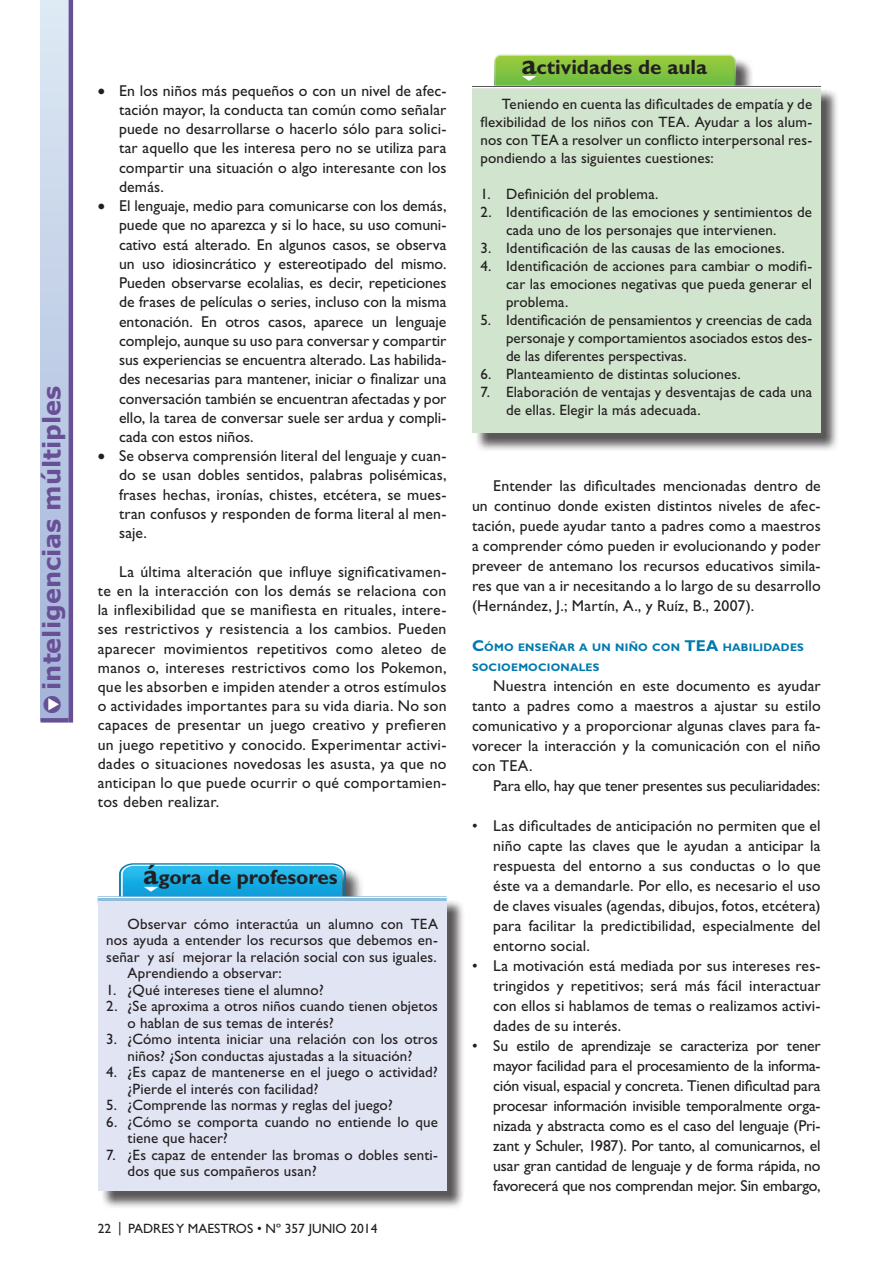
<style>
.page{position:relative;width:893px;height:1263px;background:#fff}
.page>*{position:absolute;margin:0;border:0;box-sizing:border-box;transform-origin:0 0}
.t1{font:700 24px "Verdana";color:#685096}
.t2{font:700 20.7px "Gill Sans Std";color:#231f20}
.t3{font:15.75px/19.2px "Gill Sans Std";letter-spacing:.005em;color:#231f20;text-align:justify}
.t4{font:15.75px "Gill Sans Std";letter-spacing:-.015em;color:#231f20}
.t5{font:15px/18px "Gill Sans Std";letter-spacing:.01em;color:#231f20}
.t6{font:13.5px "Gill Sans Std";color:#231f20}
.t7{font:700 10.95px "Gill Sans Std";letter-spacing:.02em;color:#0079af}
.s1{color:#fff}
.s2{font-size:28.5px}
.s3{font-size:15.75px}
</style>
<div class="page">
<div style="left:41px;top:0;width:30px;height:720px;background:linear-gradient(to bottom,#dde9f3,#a3b3da)"></div>
<hr style="left:41px;top:718px;width:28px;height:4px;background:#685096">
<hr style="left:69px;top:0;width:4px;height:722px;background:#685096">
<div style="left:474px;top:57px;width:365px;height:394px;background:#231f20;opacity:.75"></div>
<img style="left:497px;top:55px;width:236px;height:1px">
<svg style="left:472px;top:56px;width:349px;height:34px"></svg>
<hr style="left:472px;top:87px;width:349px;height:1px;background:#fff">
<div style="left:472px;top:90px;width:349px;height:343px;background:#d1e4ce"></div>
<div style="left:100px;top:866px;width:365px;height:344px;background:#231f20;opacity:.75"></div>
<svg style="left:98px;top:863px;width:348px;height:38px"></svg>
<hr style="left:98px;top:897px;width:348px;height:1px;background:#585858">
<hr style="left:98px;top:898px;width:348px;height:1px;background:#fff">
<div style="left:98px;top:901px;width:348px;height:290px;background:#e1e4f3"></div>
<h1 class="t1" style="left:35px;top:714px;width:330px;rotate:-90deg"><span class="s1">▼</span>● inteligencias múltiples</h1>
<p class="t3" style="left:119px;top:81px;width:329px;text-indent:-21px">• En los niños más pequeños o con un nivel de afec&shy;tación mayor, la conducta tan común como señalar puede no desarrollarse o hacerlo sólo para solici&shy;tar aquello que les interesa pero no se utiliza para compartir una situación o algo interesante con los demás.</p>
<p class="t3" style="left:119px;top:196px;width:329px;text-indent:-21px">• El lenguaje, medio para comunicarse con los demás, puede que no aparezca y si lo hace, su uso comuni&shy;cativo está alterado. En algunos casos, se observa un uso idiosincrático y estereotipado del mismo.<br>Pueden observarse ecolalias, es decir, repeticiones de frases de películas o series, incluso con la misma entonación. En otros casos, aparece un lenguaje complejo, aunque su uso para conversar y compartir sus experiencias se encuentra alterado. Las habilida&shy;des necesarias para mantener, iniciar o finalizar una conversación también se encuentran afectadas y por ello, la tarea de conversar suele ser ardua y compli&shy;cada con estos niños.</p>
<p class="t3" style="left:119px;top:446px;width:329px;text-indent:-21px">• Se observa comprensión literal del lenguaje y cuan&shy;do se usan dobles sentidos, palabras polisémicas, frases hechas, ironías, chistes, etcétera, se mues&shy;tran confusos y responden de forma literal al men&shy;saje.</p>
<p class="t3" style="left:98px;top:562px;width:350px;text-indent:21px">La última alteración que influye significativamen&shy;te en la interacción con los demás se relaciona con la inflexibilidad que se manifiesta en rituales, intere&shy;ses restrictivos y resistencia a los cambios. Pueden aparecer movimientos repetitivos como aleteo de manos o, intereses restrictivos como los Pokemon, que les absorben e impiden atender a otros estímulos o actividades importantes para su vida diaria. No son capaces de presentar un juego creativo y prefieren un juego repetitivo y conocido. Experimentar activi&shy;dades o situaciones novedosas les asusta, ya que no anticipan lo que puede ocurrir o qué comportamien&shy;tos deben realizar.</p>
<h2 class="t2" style="left:143px;top:865px;width:196px"><span class="s2">á</span>gora de profesores</h2>
<p class="t5" style="left:128px;top:914px;width:312px">Observar cómo interactúa un alumno con TEA</p>
<p class="t5" style="left:106px;top:931px;width:333px">nos ayuda a entender los recursos que debemos en-</p>
<p class="t5" style="left:106px;top:947px;width:332px">señar y así mejorar la relación social con sus iguales.</p>
<p class="t5" style="left:128px;top:964px;width:156px">Aprendiendo a observar:</p>
<p class="t5" style="left:106px;top:980px;width:219px">1. ¿Qué intereses tiene el alumno?</p>
<p class="t5" style="left:128px;top:998px;width:312px;line-height:16.5px;text-indent:-21px">2. ¿Se aproxima a otros niños cuando tienen objetos o hablan de sus temas de interés?</p>
<p class="t5" style="left:106px;top:1031px;width:333px;line-height:16.5px;text-align:center">3. ¿Cómo intenta iniciar una relación con los otros niños? ¿Son conductas ajustadas a la situación?</p>
<p class="t5" style="left:128px;top:1064px;width:312px;line-height:16.5px;text-indent:-21px">4. ¿Es capaz de mantenerse en el juego o actividad? ¿Pierde el interés con facilidad?</p>
<p class="t5" style="left:106px;top:1096px;width:288px">5. ¿Comprende las normas y reglas del juego?</p>
<p class="t5" style="left:128px;top:1113px;width:312px;line-height:16.5px;text-indent:-21px">6. ¿Cómo se comporta cuando no entiende lo que tiene que hacer?</p>
<p class="t5" style="left:128px;top:1146px;width:312px;line-height:16.5px;text-indent:-21px">7. ¿Es capaz de entender las bromas o dobles senti&shy;dos que sus compañeros usan?</p>
<p class="t6" style="left:98px;top:1221px;width:281px">22 | PADRES Y MAESTROS • Nº 357 JUNIO 2014</p>
<h2 class="t2" style="left:521px;top:54px;width:187px"><span class="s2">a</span>ctividades de aula</h2>
<p class="t5" style="left:480px;top:95px;width:333px;text-align:justify;text-indent:21px">Teniendo en cuenta las dificultades de empatía y de flexibilidad de los niños con TEA. Ayudar a los alum&shy;nos con TEA a resolver un conflicto interpersonal res&shy;pondiendo a las siguientes cuestiones:</p>
<p class="t5" style="left:480px;top:185px;width:179px">1. Definición del problema.</p>
<p class="t5" style="left:506px;top:203px;width:308px;text-indent:-26px">2. Identificación de las emociones y sentimientos de cada uno de los personajes que intervienen.</p>
<p class="t5" style="left:480px;top:239px;width:306px">3. Identificación de las causas de las emociones.</p>
<p class="t5" style="left:506px;top:257px;width:308px;text-align:justify;text-indent:-26px">4. Identificación de acciones para cambiar o modifi&shy;car las emociones negativas que pueda generar el problema.</p>
<p class="t5" style="left:506px;top:311px;width:308px;text-align:justify;text-indent:-26px">5. Identificación de pensamientos y creencias de cada personaje y comportamientos asociados estos des&shy;de las diferentes perspectivas.</p>
<p class="t5" style="left:480px;top:365px;width:262px">6. Planteamiento de distintas soluciones.</p>
<p class="t5" style="left:506px;top:383px;width:308px;text-indent:-26px">7. Elaboración de ventajas y desventajas de cada una de ellas. Elegir la más adecuada.</p>
<p class="t3" style="left:472px;top:476px;width:350px;line-height:20px;text-indent:21px">Entender las dificultades mencionadas dentro de un continuo donde existen distintos niveles de afec&shy;tación, puede ayudar tanto a padres como a maestros a comprender cómo pueden ir evolucionando y poder preveer de antemano los recursos educativos simila&shy;res que van a ir necesitando a lo largo de su desarrollo (Hernández, J.; Martín, A., y Ruíz, B., 2007).</p>
<p class="t7" style="left:472px;top:641px;width:225px"><span class="s3">C</span>ÓMO ENSEÑAR A UN NIÑO CON <span class="s3">TEA</span></p>
<p class="t7" style="left:723px;top:641px;width:83px">HABILIDADES</p>
<p class="t7" style="left:472px;top:661px;width:129px">SOCIOEMOCIONALES</p>
<p class="t3" style="left:472px;top:676px;width:350px;line-height:20px;text-indent:21px">Nuestra intención en este documento es ayudar tanto a padres como a maestros a ajustar su estilo comunicativo y a proporcionar algunas claves para fa&shy;vorecer la interacción y la comunicación con el niño con TEA.</p>
<p class="t4" style="left:493px;top:777px;width:328px">Para ello, hay que tener presentes sus peculiaridades:</p>
<p class="t3" style="left:493px;top:816px;width:329px;line-height:20px;text-indent:-21px">• Las dificultades de anticipación no permiten que el niño capte las claves que le ayudan a anticipar la respuesta del entorno a sus conductas o lo que éste va a demandarle. Por ello, es necesario el uso de claves visuales (agendas, dibujos, fotos, etcétera) para facilitar la predictibilidad, especialmente del entorno social.</p>
<p class="t3" style="left:493px;top:956px;width:329px;line-height:20px;text-indent:-21px">• La motivación está mediada por sus intereses res&shy;tringidos y repetitivos; será más fácil interactuar con ellos si hablamos de temas o realizamos activi&shy;dades de su interés.</p>
<p class="t3" style="left:493px;top:1036px;width:329px;line-height:20px;text-indent:-21px">• Su estilo de aprendizaje se caracteriza por tener mayor facilidad para el procesamiento de la informa&shy;ción visual, espacial y concreta. Tienen dificultad para procesar información invisible temporalmente orga&shy;nizada y abstracta como es el caso del lenguaje (Pri&shy;zant y Schuler, 1987). Por tanto, al comunicarnos, el usar gran cantidad de lenguaje y de forma rápida, no favorecerá que nos comprendan mejor. Sin embargo,</p>
</div>
